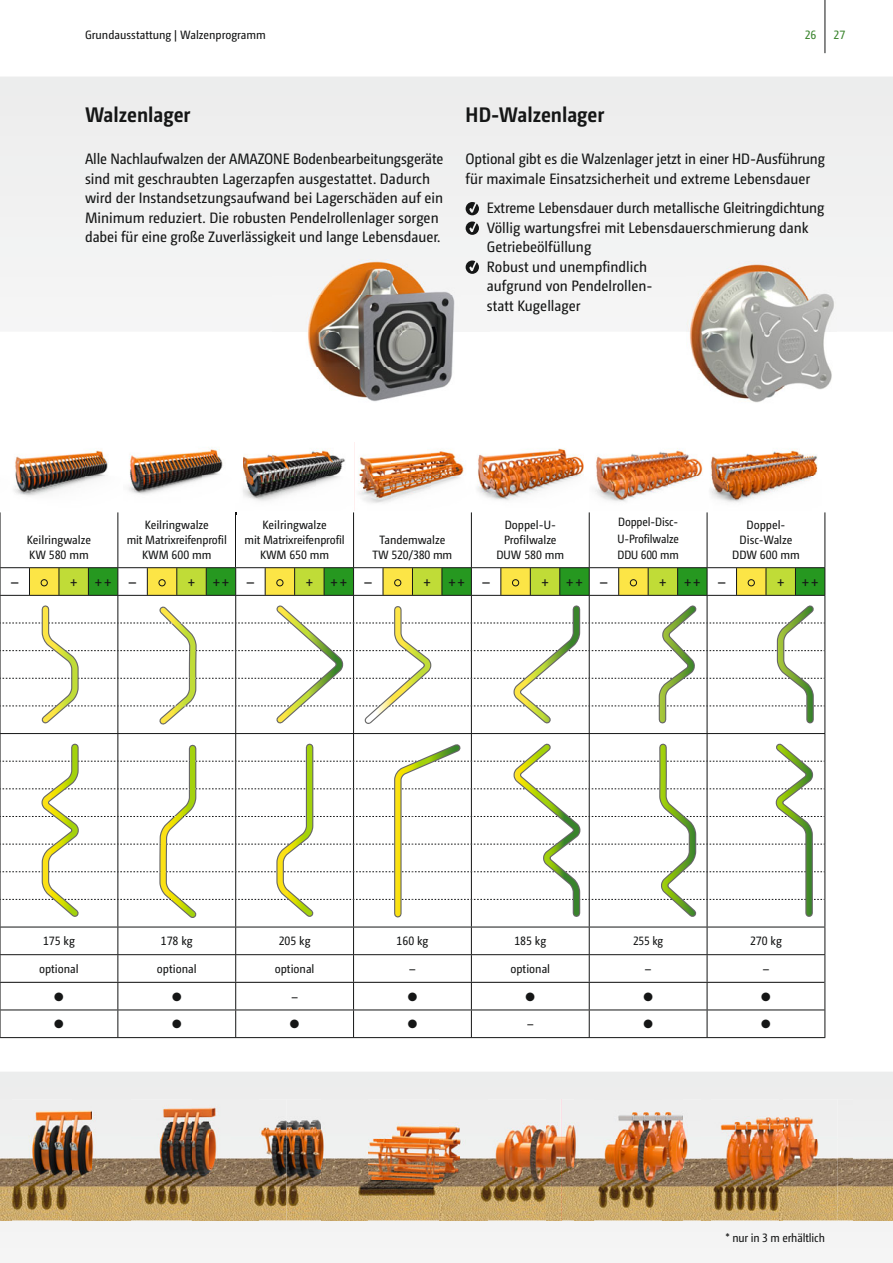
<style>
.page{position:relative;width:893px;height:1263px;background:#fff}
.page>*{position:absolute;margin:0;border:0;box-sizing:border-box;transform-origin:0 0}
.t1{font:700 21px "Camingo Dos Pro S Cd";color:#151616}
.t2{font:15px/19.5px "Camingo Dos Pro S Cd";color:#151616}
.t3{font:12px/15px "Camingo Dos Pro S Cd";color:#151616;text-align:center}
.t4{font:12px "Zapf Dingbats ITC";color:#151616}
.t5{font:12px "Camingo Dos Pro S Cd";color:#38832b}
</style>
<div class="page">
<div style="left:0;top:77px;width:893px;height:255px;background:#f0f0f0"></div>
<div style="left:0;top:1072px;width:893px;height:176px;background:#ededed"></div>
<svg style="left:153px;top:77px;width:48px;height:1171px"></svg>
<hr style="left:0;top:512px;width:1px;height:55px;background:#151616">
<hr style="left:117px;top:512px;width:1px;height:55px;background:#151616">
<hr style="left:235px;top:512px;width:1px;height:55px;background:#151616">
<hr style="left:353px;top:512px;width:1px;height:55px;background:#151616">
<hr style="left:471px;top:512px;width:1px;height:55px;background:#151616">
<hr style="left:589px;top:512px;width:1px;height:55px;background:#151616">
<hr style="left:707px;top:512px;width:1px;height:55px;background:#151616">
<hr style="left:824px;top:512px;width:1px;height:55px;background:#151616">
<svg style="left:156px;top:77px;width:2px;height:1171px"></svg>
<svg style="left:158px;top:77px;width:42px;height:1171px"></svg>
<svg style="left:0;top:567px;width:825px;height:471px"></svg>
<img style="left:14px;top:450px;width:95px;height:46px">
<img style="left:128px;top:436px;width:109px;height:79px">
<img style="left:354px;top:442px;width:349px;height:68px">
<img style="left:235px;top:442px;width:110px;height:68px">
<img style="left:710px;top:449px;width:108px;height:53px">
<img style="left:0;top:1220px;width:73px;height:1px">
<svg style="left:0;top:1220px;width:12px;height:1px"></svg>
<img style="left:12px;top:1099px;width:61px;height:40px">
<img style="left:12px;top:1139px;width:61px;height:81px">
<img style="left:0;top:1099px;width:12px;height:121px">
<img style="left:73px;top:1220px;width:120px;height:1px">
<svg style="left:73px;top:1220px;width:19px;height:1px"></svg>
<img style="left:73px;top:1099px;width:57px;height:121px">
<img style="left:122px;top:1099px;width:71px;height:41px">
<img style="left:130px;top:1139px;width:63px;height:41px">
<img style="left:122px;top:1180px;width:71px;height:40px">
<img style="left:193px;top:1220px;width:93px;height:1px">
<svg style="left:193px;top:1220px;width:16px;height:1px"></svg>
<img style="left:193px;top:1099px;width:65px;height:121px">
<img style="left:286px;top:1099px;width:35px;height:40px">
<img style="left:286px;top:1139px;width:35px;height:81px">
<svg style="left:232px;top:1099px;width:26px;height:1px"></svg>
<img style="left:258px;top:1099px;width:28px;height:81px">
<img style="left:232px;top:1180px;width:54px;height:40px">
<img style="left:321px;top:1220px;width:118px;height:1px">
<img style="left:321px;top:1099px;width:46px;height:121px">
<svg style="left:352px;top:1099px;width:15px;height:1px"></svg>
<img style="left:367px;top:1099px;width:72px;height:40px">
<img style="left:367px;top:1139px;width:72px;height:41px">
<img style="left:352px;top:1180px;width:87px;height:40px">
<img style="left:439px;top:1099px;width:49px;height:121px">
<img style="left:439px;top:1220px;width:108px;height:1px">
<img style="left:488px;top:1099px;width:59px;height:81px">
<img style="left:460px;top:1180px;width:87px;height:40px">
<img style="left:562px;top:1099px;width:31px;height:121px">
<img style="left:547px;top:1099px;width:15px;height:121px">
<img style="left:574px;top:1099px;width:88px;height:41px">
<img style="left:593px;top:1139px;width:69px;height:41px">
<img style="left:574px;top:1180px;width:205px;height:40px">
<img style="left:683px;top:1099px;width:96px;height:81px">
<img style="left:662px;top:1099px;width:21px;height:121px">
<img style="left:702px;top:1099px;width:8px;height:121px">
<img style="left:838px;top:1099px;width:16px;height:40px">
<img style="left:838px;top:1139px;width:16px;height:81px">
<img style="left:779px;top:1220px;width:40px;height:1px">
<img style="left:783px;top:1099px;width:55px;height:121px">
<img style="left:779px;top:1099px;width:4px;height:121px">
<img style="left:854px;top:1099px;width:39px;height:81px">
<img style="left:854px;top:1180px;width:39px;height:40px">
<hr style="left:825px;top:0;width:1px;height:53px;background:#151616">
<img style="left:687px;top:262px;width:150px;height:141px">
<img style="left:272px;top:259px;width:218px;height:143px">
<svg style="left:466px;top:202px;width:13px;height:13px"></svg>
<svg style="left:466px;top:221px;width:13px;height:14px"></svg>
<svg style="left:466px;top:260px;width:13px;height:14px"></svg>
<p class="t3" style="left:85px;top:28px;width:182px">Grundausstattung | Walzenprogramm</p>
<p class="t5" style="left:805px;top:30px;width:13px">26</p>
<p class="t5" style="left:833px;top:30px;width:13px">27</p>
<h1 class="t1" style="left:85px;top:106px;width:107px">Walzenlager</h1>
<p class="t2" style="left:85px;top:150px;width:360px">Alle Nachlaufwalzen der AMAZONE Bodenbearbeitungsgeräte sind mit geschraubten Lagerzapfen ausgestattet. Dadurch wird der Instandsetzungsaufwand bei Lagerschäden auf ein Minimum reduziert. Die robusten Pendelrollenlager sorgen dabei für eine große Zuverlässigkeit und lange Lebensdauer.</p>
<h1 class="t1" style="left:466px;top:106px;width:140px">HD-Walzenlager</h1>
<p class="t2" style="left:466px;top:150px;width:361px">Optional gibt es die Walzenlager jetzt in einer HD-Ausführung für maximale Einsatzsicherheit und extreme Lebensdauer</p>
<p class="t2" style="left:487px;top:199px;width:339px">Extreme Lebensdauer durch metallische Gleitringdichtung Völlig wartungsfrei mit Lebensdauerschmierung dank Getriebeölfüllung<br>Robust und unempfindlich<br>aufgrund von Pendelrollen-<br>statt Kugellager</p>
<p class="t3" style="left:27px;top:533px;width:66px;text-align:left">Keilringwalze<br>KW 580 mm</p>
<p class="t3" style="left:127px;top:518px;width:102px">Keilringwalze<br>mit Matrixreifenprofil<br>KWM 600 mm</p>
<p class="t3" style="left:245px;top:518px;width:102px">Keilringwalze<br>mit Matrixreifenprofil<br>KWM 650 mm</p>
<p class="t3" style="left:373px;top:533px;width:81px">Tandemwalze<br>TW 520/380 mm</p>
<p class="t3" style="left:496px;top:518px;width:69px">Doppel-U-<br>Profilwalze<br>DUW 580 mm</p>
<p class="t3" style="left:617px;top:515px;width:63px;line-height:16.5px;text-align:justify">Doppel-Disc-U-Profilwalze DDU 600 mm</p>
<p class="t3" style="left:732px;top:518px;width:69px">Doppel-<br>Disc-Walze<br>DDW 600 mm</p>
<p class="t2" style="left:11px;top:573px;width:9px">–</p>
<p class="t2" style="left:70px;top:573px;width:68px">+ + + –</p>
<p class="t2" style="left:188px;top:573px;width:68px">+ + + –</p>
<p class="t2" style="left:306px;top:573px;width:68px">+ + + –</p>
<p class="t2" style="left:423px;top:573px;width:68px">+ + + –</p>
<p class="t2" style="left:541px;top:573px;width:68px">+ + + –</p>
<p class="t2" style="left:659px;top:573px;width:68px">+ + + –</p>
<p class="t2" style="left:777px;top:573px;width:43px">+ + +</p>
<p class="t3" style="left:43px;top:934px;width:33px">175 kg</p>
<p class="t3" style="left:161px;top:934px;width:33px">178 kg</p>
<p class="t3" style="left:279px;top:934px;width:33px">205 kg</p>
<p class="t3" style="left:397px;top:934px;width:33px">160 kg</p>
<p class="t3" style="left:514px;top:934px;width:33px">185 kg</p>
<p class="t3" style="left:633px;top:934px;width:32px">255 kg</p>
<p class="t3" style="left:750px;top:934px;width:33px">270 kg</p>
<p class="t3" style="left:39px;top:962px;width:41px">optional</p>
<p class="t3" style="left:157px;top:962px;width:41px">optional</p>
<p class="t3" style="left:275px;top:962px;width:41px">optional</p>
<p class="t3" style="left:410px;top:962px;width:7px">–</p>
<p class="t3" style="left:510px;top:962px;width:41px">optional</p>
<p class="t3" style="left:645px;top:962px;width:7px">–</p>
<p class="t3" style="left:763px;top:962px;width:7px">–</p>
<p class="t4" style="left:54px;top:991px;width:11px">●</p>
<p class="t4" style="left:172px;top:991px;width:11px">●</p>
<p class="t3" style="left:292px;top:990px;width:7px">–</p>
<p class="t4" style="left:408px;top:991px;width:11px">●</p>
<p class="t4" style="left:526px;top:991px;width:11px">●</p>
<p class="t4" style="left:643px;top:991px;width:11px">●</p>
<p class="t4" style="left:761px;top:991px;width:11px">●</p>
<p class="t4" style="left:54px;top:1018px;width:11px">●</p>
<p class="t4" style="left:172px;top:1018px;width:11px">●</p>
<p class="t4" style="left:290px;top:1018px;width:11px">●</p>
<p class="t4" style="left:408px;top:1018px;width:11px">●</p>
<p class="t3" style="left:527px;top:1017px;width:7px">–</p>
<p class="t4" style="left:643px;top:1018px;width:11px">●</p>
<p class="t4" style="left:761px;top:1018px;width:11px">●</p>
<p class="t3" style="left:725px;top:1231px;width:101px">* nur in 3 m erhältlich</p>
</div>
